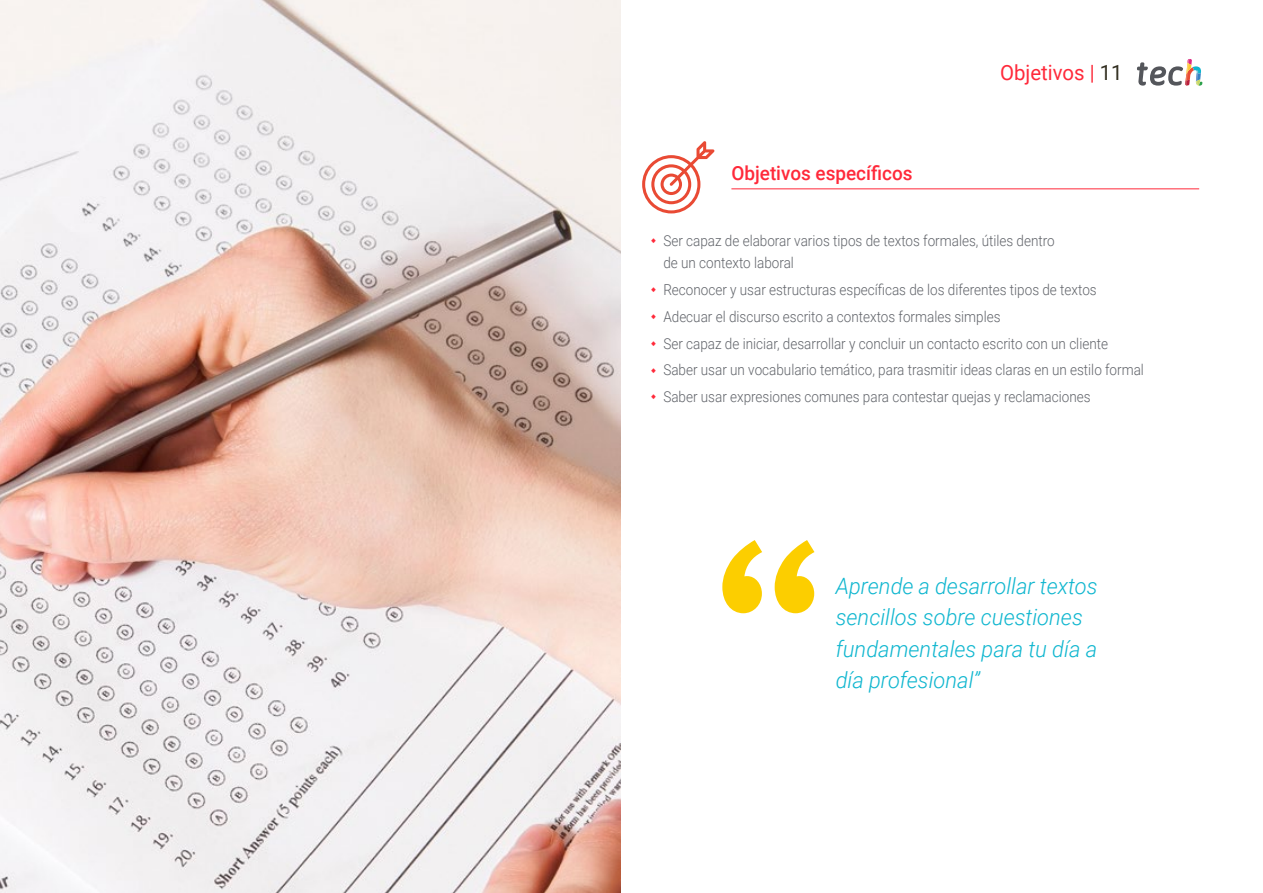
<style>
.page{position:relative;width:1263px;height:893px;background:#fff}
.page>*{position:absolute;margin:0;border:0;box-sizing:border-box;transform-origin:0 0}
.t1{font:italic 300 22.5px/31.5px "Roboto";color:#0fb6cf}
.t2{font:21px "Roboto";color:#ff293a}
.t3{font:500 19.5px "Roboto";color:#ff293a}
.t4{font:300 15px/26.7px "Roboto";color:#61646a;scale:.9 1}
.s1{color:#fc2a3b}
.s2{color:#312e20}
</style>
<div class="page">
<hr style="left:731px;top:188px;width:468px;height:1px;background:#ff293a">
<svg style="left:642px;top:141px;width:72px;height:72px"></svg>
<svg style="left:722px;top:540px;width:92px;height:73px"></svg>
<svg style="left:1137px;top:59px;width:65px;height:27px"></svg>
<img style="left:0;top:0;width:621px;height:893px">
<h3 class="t3" style="left:731px;top:160px;width:183px">Objetivos específicos</h3>
<h2 class="t2" style="left:1000px;top:57px;width:124px">Objetivos <span class="s1">|</span> <span class="s2">11</span></h2>
<p class="t4" style="left:663px;top:229px;width:436px;line-height:22.5px">Ser capaz de elaborar varios tipos de textos formales, útiles dentro de un contexto laboral</p>
<p class="t4" style="left:663px;top:276px;width:535px">Reconocer y usar estructuras específicas de los diferentes tipos de textos Adecuar el discurso escrito a contextos formales simples<br>Ser capaz de iniciar, desarrollar y concluir un contacto escrito con un cliente Saber usar un vocabulario temático, para trasmitir ideas claras en un estilo formal Saber usar expresiones comunes para contestar quejas y reclamaciones</p>
<h1 class="t1" style="left:836px;top:569px;width:263px">Aprende a desarrollar textos sencillos sobre cuestiones fundamentales para tu día a día profesional”</h1>
</div>
